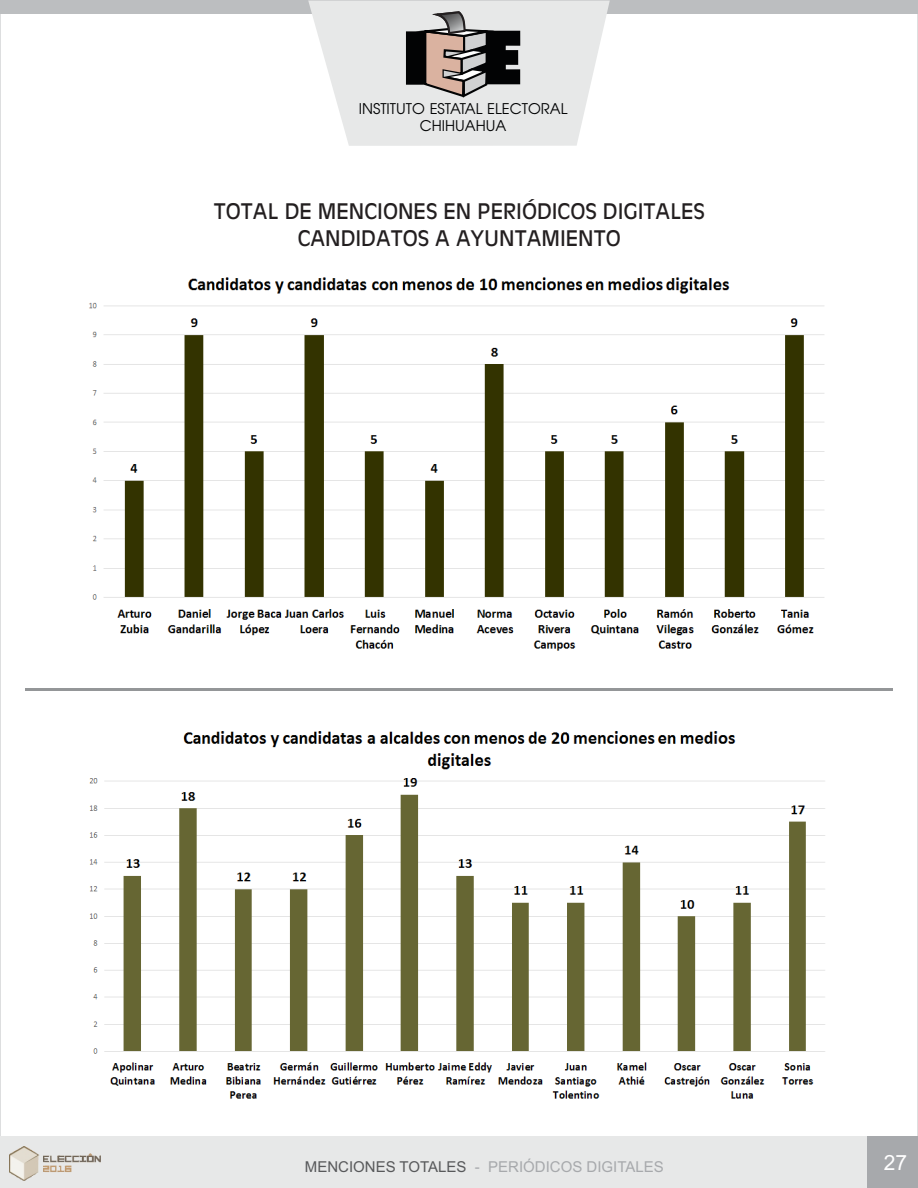
<style>
.page{position:relative;width:918px;height:1188px;background:#fff}
.page>*{position:absolute;margin:0;border:0;box-sizing:border-box;transform-origin:0 0}
.t1{font:21px/26.7px "Antique Olive";color:#231f20;text-align:center}
.t2{font:21px "Arial";color:#fff}
.t3{font:15px "Arial";color:#a7a9ac}
.t4{font:14.7px/17.4px "Avian";color:#020304;text-align:center}
.s1{color:#58595b}
</style>
<div class="page">
<div style="left:0;top:0;width:918px;height:14px;background:#bcbec0"></div>
<svg style="left:309px;top:2px;width:301px;height:144px;fill:#e7e8e8"></svg>
<svg style="left:406px;top:9px;width:114px;height:90px;background:#8a8482"></svg>
<hr style="left:25px;top:688px;width:868px;height:2px;background:#949698">
<img style="left:89px;top:277px;width:736px;height:374px">
<img style="left:89px;top:731px;width:736px;height:368px">
<div style="left:0;top:1137px;width:918px;height:51px;background:#e7e8e8"></div>
<img style="left:9px;top:1146px;width:91px;height:34px">
<div style="left:868px;top:1137px;width:50px;height:51px;background:#a7a9ac"></div>
<p class="t4" style="left:359px;top:101px;width:210px">INSTITUTO ESTATAL ELECTORAL<br>CHIHUAHUA</p>
<p class="t1" style="left:214px;top:199px;width:492px">TOTAL DE MENCIONES EN PERIÓDICOS DIGITALES<br>CANDIDATOS A AYUNTAMIENTO</p>
<p class="t3" style="left:305px;top:1161px;width:360px"><span class="s1">MENCIONES TOTALES</span> - PERIÓDICOS DIGITALES</p>
<p class="t2" style="left:884px;top:1155px;width:25px">27</p>
</div>
